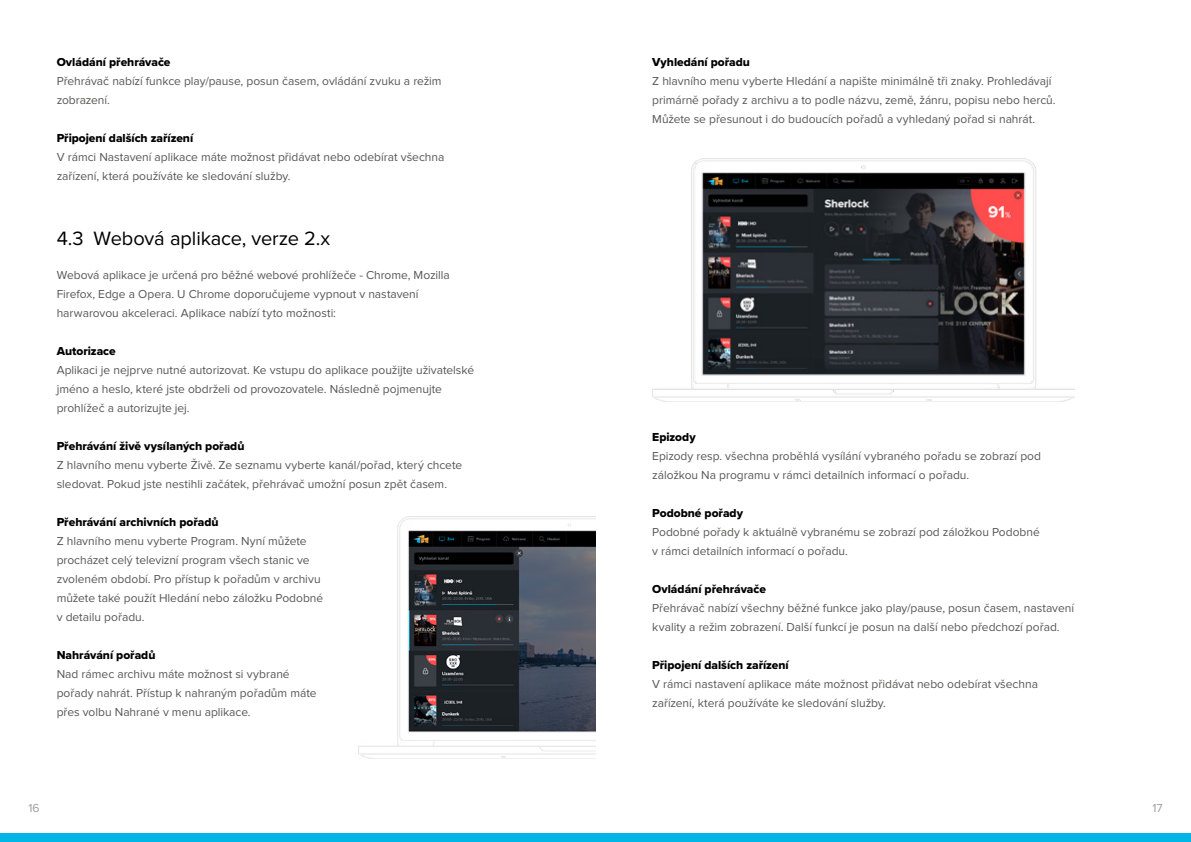
<style>
.page{position:relative;width:1191px;height:842px;background:#fff}
.page>*{position:absolute;margin:0;border:0;box-sizing:border-box;transform-origin:0 0}
.t1{font:20px "Proxima Nova";letter-spacing:-.005em;color:#000}
.t2{font:12px/19px "Proxima Nova";color:#575756}
.t3{font:12px "Proxima Nova Extrabld";letter-spacing:-.005em;color:#000}
.t4{font:12px "Proxima Nova";color:#9d9d9c}
</style>
<div class="page">
<div style="left:0;top:833px;width:1191px;height:9px;background:#00b5e5"></div>
<img style="left:358px;top:516px;width:237px;height:243px">
<img style="left:652px;top:159px;width:422px;height:242px">
<p class="t3" style="left:57px;top:53px;width:115px">Ovládání přehrávače</p>
<p class="t2" style="left:57px;top:72px;width:386px">Přehrávač nabízí funkce play/pause, posun časem, ovládání zvuku a režim zobrazení.</p>
<p class="t3" style="left:57px;top:129px;width:138px">Připojení dalších zařízení</p>
<p class="t2" style="left:57px;top:148px;width:389px">V rámci Nastavení aplikace máte možnost přidávat nebo odebírat všechna zařízení, která používáte ke sledování služby.</p>
<h1 class="t1" style="left:57px;top:230px;width:275px">4.3 Webová aplikace, verze 2.x</h1>
<p class="t2" style="left:57px;top:266px;width:394px">Webová aplikace je určená pro běžné webové prohlížeče - Chrome, Mozilla<br>Firefox, Edge a Opera. U Chrome doporučujeme vypnout v nastavení harwarovou akceleraci. Aplikace nabízí tyto možnosti:</p>
<p class="t3" style="left:57px;top:342px;width:60px">Autorizace</p>
<p class="t2" style="left:57px;top:361px;width:419px">Aplikaci je nejprve nutné autorizovat. Ke vstupu do aplikace použijte uživatelské jméno a heslo, které jste obdrželi od provozovatele. Následně pojmenujte prohlížeč a autorizujte jej.</p>
<p class="t3" style="left:57px;top:437px;width:189px">Přehrávání živě vysílaných pořadů</p>
<p class="t2" style="left:57px;top:456px;width:407px">Z hlavního menu vyberte Živě. Ze seznamu vyberte kanál/pořad, který chcete sledovat. Pokud jste nestihli začátek, přehrávač umožní posun zpět časem.</p>
<p class="t3" style="left:57px;top:513px;width:163px">Přehrávání archivních pořadů</p>
<p class="t2" style="left:57px;top:532px;width:268px">Z hlavního menu vyberte Program. Nyní můžete procházet celý televizní program všech stanic ve zvoleném období. Pro přístup k pořadům v archivu můžete také použít Hledání nebo záložku Podobné v detailu pořadu.</p>
<p class="t3" style="left:57px;top:646px;width:100px">Nahrávání pořadů</p>
<p class="t2" style="left:57px;top:665px;width:261px">Nad rámec archivu máte možnost si vybrané pořady nahrát. Přístup k nahraným pořadům máte přes volbu Nahrané v menu aplikace.</p>
<p class="t3" style="left:652px;top:53px;width:99px">Vyhledání pořadu</p>
<p class="t2" style="left:652px;top:72px;width:405px">Z hlavního menu vyberte Hledání a napište minimálně tři znaky. Prohledávají primárně pořady z archivu a to podle názvu, země, žánru, popisu nebo herců.<br>Můžete se přesunout i do budoucích pořadů a vyhledaný pořad si nahrát.</p>
<p class="t3" style="left:652px;top:428px;width:45px">Epizody</p>
<p class="t2" style="left:652px;top:447px;width:390px">Epizody resp. všechna proběhlá vysílání vybraného pořadu se zobrazí pod záložkou Na programu v rámci detailních informací o pořadu.</p>
<p class="t3" style="left:652px;top:504px;width:92px">Podobné pořady</p>
<p class="t2" style="left:652px;top:523px;width:389px">Podobné pořady k aktuálně vybranému se zobrazí pod záložkou Podobné v rámci detailních informací o pořadu.</p>
<p class="t3" style="left:652px;top:580px;width:115px">Ovládání přehrávače</p>
<p class="t2" style="left:652px;top:599px;width:423px">Přehrávač nabízí všechny běžné funkce jako play/pause, posun časem, nastavení kvality a režim zobrazení. Další funkcí je posun na další nebo předchozí pořad.</p>
<p class="t3" style="left:652px;top:656px;width:138px">Připojení dalších zařízení</p>
<p class="t2" style="left:652px;top:675px;width:387px">V rámci nastavení aplikace máte možnost přidávat nebo odebírat všechna zařízení, která používáte ke sledování služby.</p>
<p class="t4" style="left:28px;top:802px;width:13px">16</p>
<p class="t4" style="left:1152px;top:802px;width:12px">17</p>
</div>
